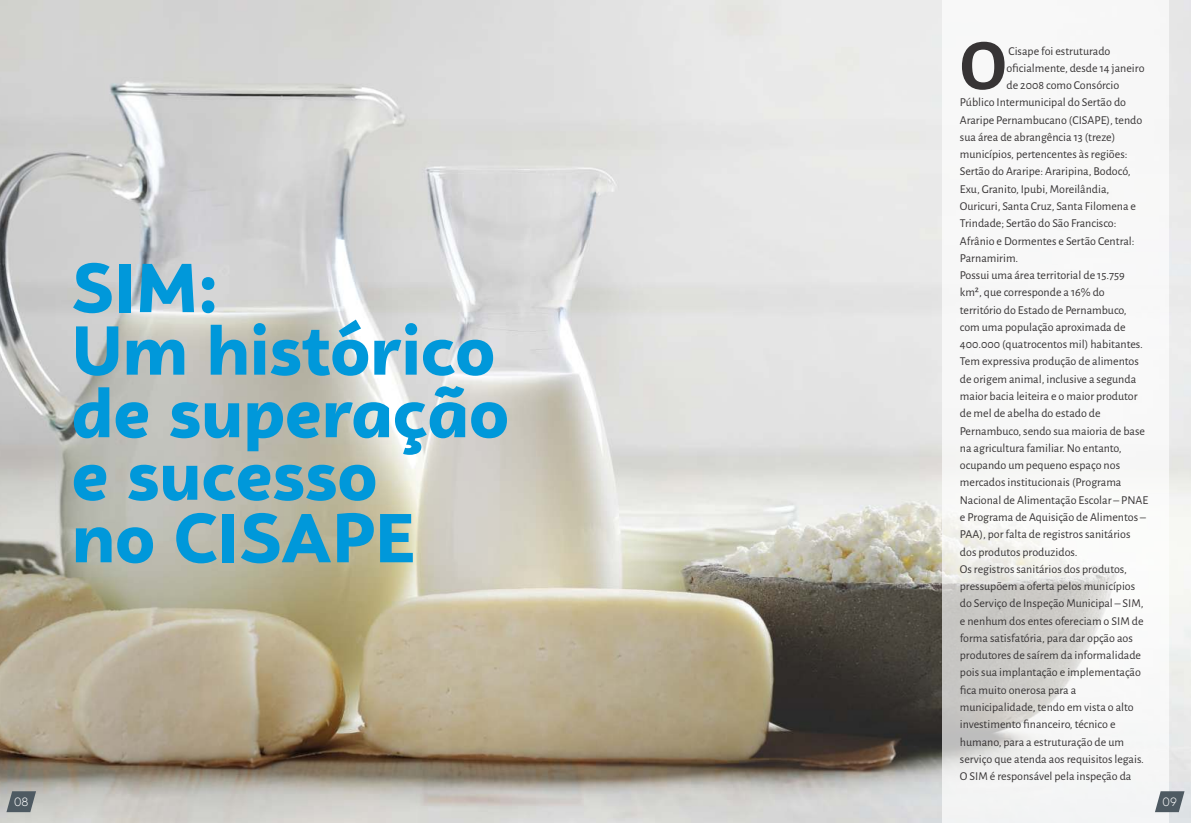
<style>
.page{position:relative;width:1191px;height:823px;background:#fff}
.page>*{position:absolute;margin:0;border:0;box-sizing:border-box;transform-origin:0 0}
.t1{font:700 72.4px "Alegreya Sans";color:#373435}
.t2{font:900 68.9px/62.5px "Campuni";color:#0098da}
.t3{font:12px "Alegreya Sans";color:#373435}
.t4{font:300 12px "MADETOMMY";color:#fefefe}
</style>
<div class="page">
<img style="left:0;top:0;width:1191px;height:822px">
<div style="left:942px;top:0;width:227px;height:822px;background:#fefefe;opacity:.7"></div>
<svg style="left:6px;top:790px;width:30px;height:21px"></svg>
<svg style="left:1154px;top:790px;width:30px;height:21px"></svg>
<h2 class="t2" style="left:72px;top:263px;width:439px">SIM:<br>Um histórico de superação e sucesso<br>no CISAPE</h2>
<h1 class="t1" style="left:960px;top:31px;width:48px">O</h1>
<p class="t3" style="left:1008px;top:45px;width:103px">Cisape foi estruturado</p>
<p class="t3" style="left:1006px;top:62px;width:140px">oficialmente, desde 14 janeiro</p>
<p class="t3" style="left:1006px;top:79px;width:114px">de 2008 como Consórcio</p>
<p class="t3" style="left:960px;top:97px;width:168px">Público Intermunicipal do Sertão do</p>
<p class="t3" style="left:960px;top:114px;width:184px">Araripe Pernambucano (CISAPE), tendo</p>
<p class="t3" style="left:960px;top:131px;width:157px">sua área de abrangência 13 (treze)</p>
<p class="t3" style="left:960px;top:148px;width:169px">municípios, pertencentes às regiões:</p>
<p class="t3" style="left:960px;top:166px;width:172px">Sertão do Araripe: Araripina, Bodocó,</p>
<p class="t3" style="left:960px;top:183px;width:151px">Exu, Granito, Ipubi, Moreilândia,</p>
<p class="t3" style="left:960px;top:200px;width:178px">Ouricuri, Santa Cruz, Santa Filomena e</p>
<p class="t3" style="left:960px;top:217px;width:158px">Trindade; Sertão do São Francisco:</p>
<p class="t3" style="left:960px;top:235px;width:176px">Afrânio e Dormentes e Sertão Central:</p>
<p class="t3" style="left:960px;top:252px;width:60px">Parnamirim.</p>
<p class="t3" style="left:960px;top:269px;width:166px">Possui uma área territorial de 15.759</p>
<p class="t3" style="left:960px;top:286px;width:146px">km², que corresponde a 16% do</p>
<p class="t3" style="left:960px;top:304px;width:168px">território do Estado de Pernambuco,</p>
<p class="t3" style="left:960px;top:321px;width:167px">com uma população aproximada de</p>
<p class="t3" style="left:960px;top:338px;width:184px">400.000 (quatrocentos mil) habitantes.</p>
<p class="t3" style="left:960px;top:355px;width:180px">Tem expressiva produção de alimentos</p>
<p class="t3" style="left:960px;top:373px;width:178px">de origem animal, inclusive a segunda</p>
<p class="t3" style="left:960px;top:390px;width:179px">maior bacia leiteira e o maior produtor</p>
<p class="t3" style="left:960px;top:407px;width:142px">de mel de abelha do estado de</p>
<p class="t3" style="left:960px;top:424px;width:187px">Pernambuco, sendo sua maioria de base</p>
<p class="t3" style="left:960px;top:442px;width:163px">na agricultura familiar. No entanto,</p>
<p class="t3" style="left:960px;top:459px;width:162px">ocupando um pequeno espaço nos</p>
<p class="t3" style="left:960px;top:476px;width:163px">mercados institucionais (Programa</p>
<p class="t3" style="left:960px;top:494px;width:190px">Nacional de Alimentação Escolar – PNAE</p>
<p class="t3" style="left:960px;top:511px;width:187px">e Programa de Aquisição de Alimentos –</p>
<p class="t3" style="left:960px;top:528px;width:172px">PAA), por falta de registros sanitários</p>
<p class="t3" style="left:960px;top:545px;width:119px">dos produtos produzidos.</p>
<p class="t3" style="left:960px;top:563px;width:168px">Os registros sanitários dos produtos,</p>
<p class="t3" style="left:960px;top:580px;width:177px">pressupõem a oferta pelos municípios</p>
<p class="t3" style="left:960px;top:597px;width:185px">do Serviço de Inspeção Municipal – SIM,</p>
<p class="t3" style="left:960px;top:614px;width:185px">e nenhum dos entes ofereciam o SIM de</p>
<p class="t3" style="left:960px;top:632px;width:174px">forma satisfatória, para dar opção aos</p>
<p class="t3" style="left:960px;top:649px;width:183px">produtores de saírem da informalidade</p>
<p class="t3" style="left:960px;top:666px;width:183px">pois sua implantação e implementação</p>
<p class="t3" style="left:960px;top:683px;width:118px">fica muito onerosa para a</p>
<p class="t3" style="left:960px;top:701px;width:175px">municipalidade, tendo em vista o alto</p>
<p class="t3" style="left:960px;top:718px;width:157px">investimento financeiro, técnico e</p>
<p class="t3" style="left:960px;top:735px;width:165px">humano, para a estruturação de um</p>
<p class="t3" style="left:960px;top:752px;width:186px">serviço que atenda aos requisitos legais.</p>
<p class="t3" style="left:960px;top:770px;width:173px">O SIM é responsável pela inspeção da</p>
<p class="t4" style="left:14px;top:797px;width:16px">08</p>
<p class="t4" style="left:1162px;top:797px;width:16px">09</p>
</div>
